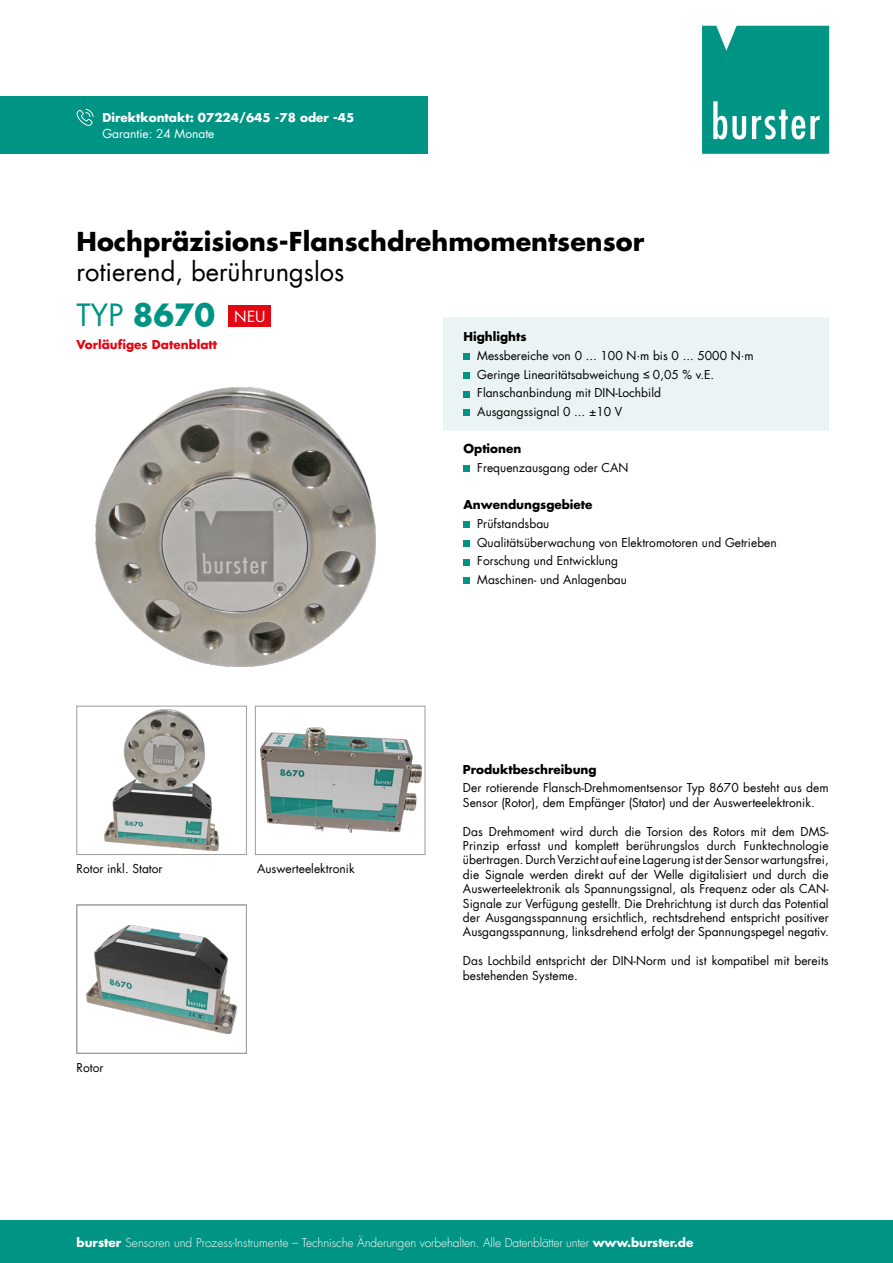
<style>
.page{position:relative;width:893px;height:1263px;background:#fff}
.page>*{position:absolute;margin:0;border:0;box-sizing:border-box;transform-origin:0 0}
.t1{font:700 30px "Futura LT";color:#009484}
.t2{font:700 25.5px "Futura LT";color:#000}
.t3{font:25.5px "Futura LT";color:#000}
.t4{font:15px "Futura LT";color:#fff}
.t5{font:12px/14.4px "Futura LT";color:#000}
.t6{font:300 12px "Futura LT";letter-spacing:-.01em;color:#fff}
.t7{font:700 12px "Futura LT";color:#000}
.t8{font:700 12px "Futura LT";color:#fff}
.t9{font:700 12px "Futura LT";color:#e30613}
.t10{font:12px "Futura LT";color:#fff}
.s1{font-weight:400}
.s2{font-family:"Arial"}
.s3{font-weight:700}
</style>
<div class="page">
<div style="left:443px;top:317px;width:386px;height:114px;background:#ebf4f4"></div>
<div style="left:0;top:96px;width:428px;height:58px;background:#009484"></div>
<svg style="left:702px;top:26px;width:127px;height:128px;background:#179d8f"></svg>
<div style="left:0;top:1220px;width:893px;height:43px;background:#009484"></div>
<svg style="left:77px;top:109px;width:17px;height:17px"></svg>
<div style="left:463px;top:354px;width:7px;height:6px;background:#009484"></div>
<div style="left:463px;top:372px;width:7px;height:7px;background:#009484"></div>
<div style="left:463px;top:391px;width:7px;height:6px;background:#009484"></div>
<div style="left:463px;top:410px;width:7px;height:6px;background:#009484"></div>
<div style="left:463px;top:466px;width:7px;height:6px;background:#009484"></div>
<div style="left:463px;top:522px;width:7px;height:6px;background:#009484"></div>
<div style="left:463px;top:540px;width:7px;height:7px;background:#009484"></div>
<div style="left:463px;top:559px;width:7px;height:6px;background:#009484"></div>
<div style="left:463px;top:577px;width:7px;height:7px;background:#009484"></div>
<div style="left:229px;top:305px;width:42px;height:21px;background:#e30613"></div>
<div style="left:77px;top:706px;width:170px;height:149px;border:1px solid #9d9d9c"></div>
<div style="left:255px;top:706px;width:170px;height:149px;border:1px solid #9d9d9c"></div>
<img style="left:95px;top:388px;width:280px;height:278px">
<img style="left:104px;top:709px;width:115px;height:141px">
<img style="left:260px;top:728px;width:161px;height:105px">
<div style="left:77px;top:905px;width:170px;height:148px;border:1px solid #9d9d9c"></div>
<img style="left:86px;top:926px;width:151px;height:107px">
<p class="t8" style="left:102px;top:109px;width:253px">Direktkontakt: 07224/645 -78 oder -45</p>
<p class="t10" style="left:102px;top:126px;width:114px">Garantie: 24 Monate</p>
<h2 class="t2" style="left:77px;top:224px;width:569px">Hochpräzisions-Flanschdrehmomentsensor</h2>
<h2 class="t3" style="left:77px;top:256px;width:269px">rotierend, berührungslos</h2>
<h1 class="t1" style="left:77px;top:295px;width:140px"><span class="s1">TYP</span> 8670</h1>
<p class="t9" style="left:77px;top:336px;width:142px">Vorläufiges Datenblatt</p>
<p class="t4" style="left:234px;top:307px;width:33px">NEU</p>
<p class="t7" style="left:463px;top:329px;width:65px">Highlights</p>
<p class="t5" style="left:477px;top:346px;width:278px;line-height:18.6px">Messbereiche von 0 ... 100 N.m bis 0 ... 5000 N.m Geringe Linearitätsabweichung <span class="s2">≤</span> 0,05 % v.E.<br>Flanschanbindung mit DIN-Lochbild<br>Ausgangssignal 0 ... ±10 V</p>
<p class="t7" style="left:463px;top:441px;width:59px">Optionen</p>
<p class="t5" style="left:477px;top:460px;width:153px">Frequenzausgang oder CAN</p>
<p class="t7" style="left:463px;top:497px;width:131px">Anwendungsgebiete</p>
<p class="t5" style="left:477px;top:514px;width:301px;line-height:18.6px">Prüfstandsbau<br>Qualitätsüberwachung von Elektromotoren und Getrieben<br>Forschung und Entwicklung<br>Maschinen- und Anlagenbau</p>
<p class="t5" style="left:77px;top:862px;width:87px">Rotor inkl. Stator</p>
<p class="t5" style="left:77px;top:1061px;width:28px">Rotor</p>
<p class="t5" style="left:257px;top:862px;width:99px">Auswerteelektronik</p>
<p class="t7" style="left:463px;top:761px;width:135px">Produktbeschreibung</p>
<p class="t5" style="left:463px;top:781px;width:367px">Der rotierende Flansch-Drehmomentsensor Typ 8670 besteht aus dem<br>Sensor (Rotor), dem Empfänger (Stator) und der Auswerteelektronik.</p>
<p class="t5" style="left:463px;top:824px;width:367px;text-align:justify">Das Drehmoment wird durch die Torsion des Rotors mit dem DMS-Prinzip erfasst und komplett berührungslos durch Funktechnologie übertragen. Durch Verzicht auf eine Lagerung ist der Sensor wartungsfrei, die Signale werden direkt auf der Welle digitalisiert und durch die Auswerteelektronik als Spannungssignal, als Frequenz oder als CAN-Signale zur Verfügung gestellt. Die Drehrichtung ist durch das Potential der Ausgangsspannung ersichtlich, rechtsdrehend entspricht positiver Ausgangsspannung, linksdrehend erfolgt der Spannungspegel negativ.</p>
<p class="t5" style="left:463px;top:954px;width:367px">Das Lochbild entspricht der DIN-Norm und ist kompatibel mit bereits bestehenden Systeme.</p>
<p class="t6" style="left:77px;top:1235px;width:618px"><span class="s3">burster</span> Sensoren und Prozess-Instrumente – Technische Änderungen vorbehalten. Alle Datenblätter unter <span class="s3">www.burster.de</span></p>
</div>
